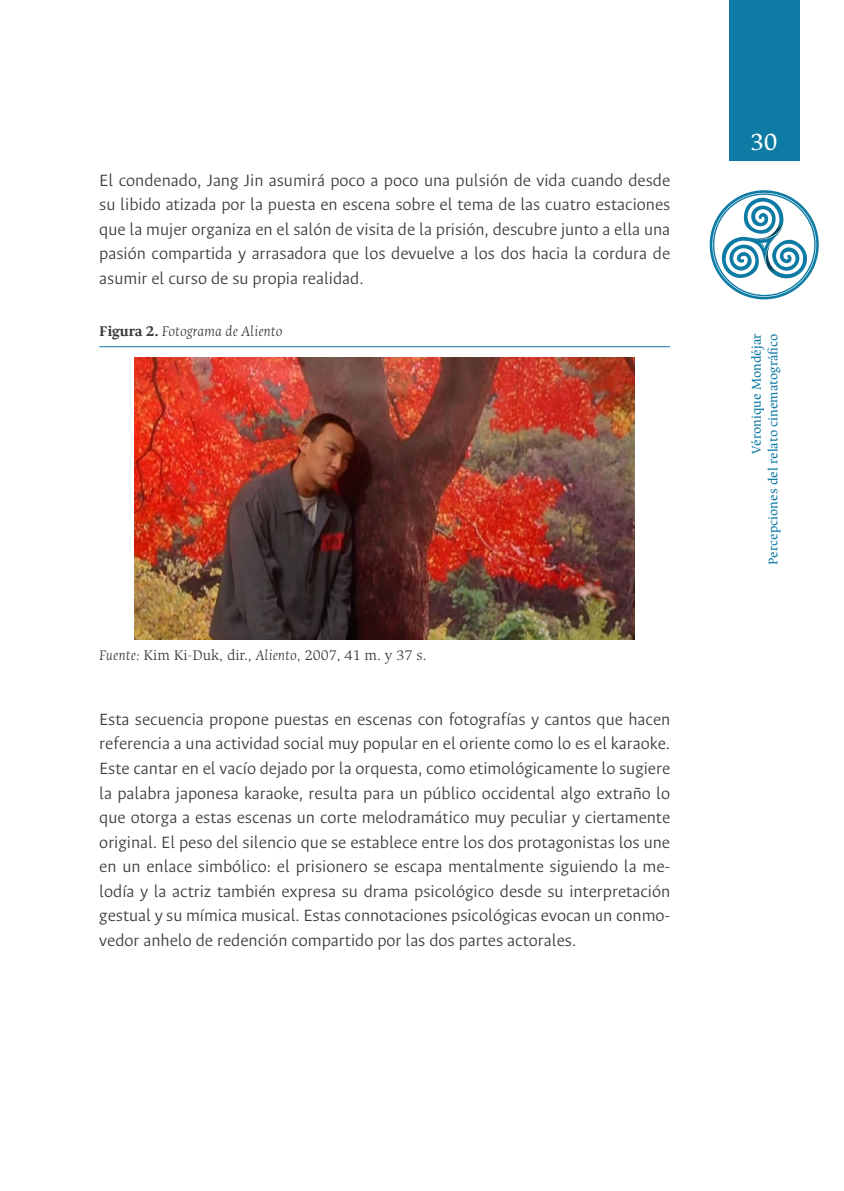
<style>
.page{position:relative;width:844px;height:1191px;background:#fff}
.page>*{position:absolute;margin:0;border:0;box-sizing:border-box;transform-origin:0 0}
.t1{font:26.25px "Ancizar Serif";color:#fff}
.t2{font:300 18.38px/24.5px "Ancizar Sans";color:#3c3c3b;text-align:justify}
.t3{font:300 15.75px "Ancizar Serif";color:#3c3c3b}
.t4{font:italic 300 15.75px "Ancizar Serif";color:#3c3c3b}
.t5{font:14px/16.8px "Ancizar Serif";color:#0e7aa4;text-align:right}
.s1{font-weight:700;font-style:normal}
.s2{font-style:italic}
</style>
<div class="page">
<div style="left:728px;top:0;width:71px;height:161px;background:#0e7ba4"></div>
<svg style="left:709px;top:190px;width:109px;height:109px"></svg>
<hr style="left:99px;top:346px;width:571px;height:1px;background:#0e7aa4">
<img style="left:134px;top:358px;width:500px;height:281px">
<p class="t2" style="left:99px;top:168px;width:572px">El condenado, Jang Jin asumirá poco a poco una pulsión de vida cuando desde su libido atizada por la puesta en escena sobre el tema de las cuatro estaciones que la mujer organiza en el salón de visita de la prisión, descubre junto a ella una pasión compartida y arrasadora que los devuelve a los dos hacia la cordura de asumir el curso de su propia realidad.</p>
<p class="t4" style="left:99px;top:322px;width:185px"><span class="s1">Figura 2.</span> Fotograma de Aliento</p>
<p class="t3" style="left:99px;top:646px;width:329px"><span class="s2">Fuente:</span> Kim Ki-Duk, dir., <span class="s2">Aliento</span>, 2007, 41 m. y 37 s.</p>
<p class="t2" style="left:99px;top:707px;width:572px">Esta secuencia propone puestas en escenas con fotografías y cantos que hacen referencia a una actividad social muy popular en el oriente como lo es el karaoke.<br>Este cantar en el vacío dejado por la orquesta, como etimológicamente lo sugiere la palabra japonesa karaoke, resulta para un público occidental algo extraño lo que otorga a estas escenas un corte melodramático muy peculiar y ciertamente original. El peso del silencio que se establece entre los dos protagonistas los une en un enlace simbólico: el prisionero se escapa mentalmente siguiendo la me&shy;lodía y la actriz también expresa su drama psicológico desde su interpretación gestual y su mímica musical. Estas connotaciones psicológicas evocan un conmo&shy;vedor anhelo de redención compartido por las dos partes actorales.</p>
<h1 class="t1" style="left:749px;top:126px;width:29px">30</h1>
<p class="t5" style="left:747px;top:564px;width:232px;rotate:-90deg">Véronique Mondéjar<br>Percepciones del relato cinematográfico</p>
</div>
